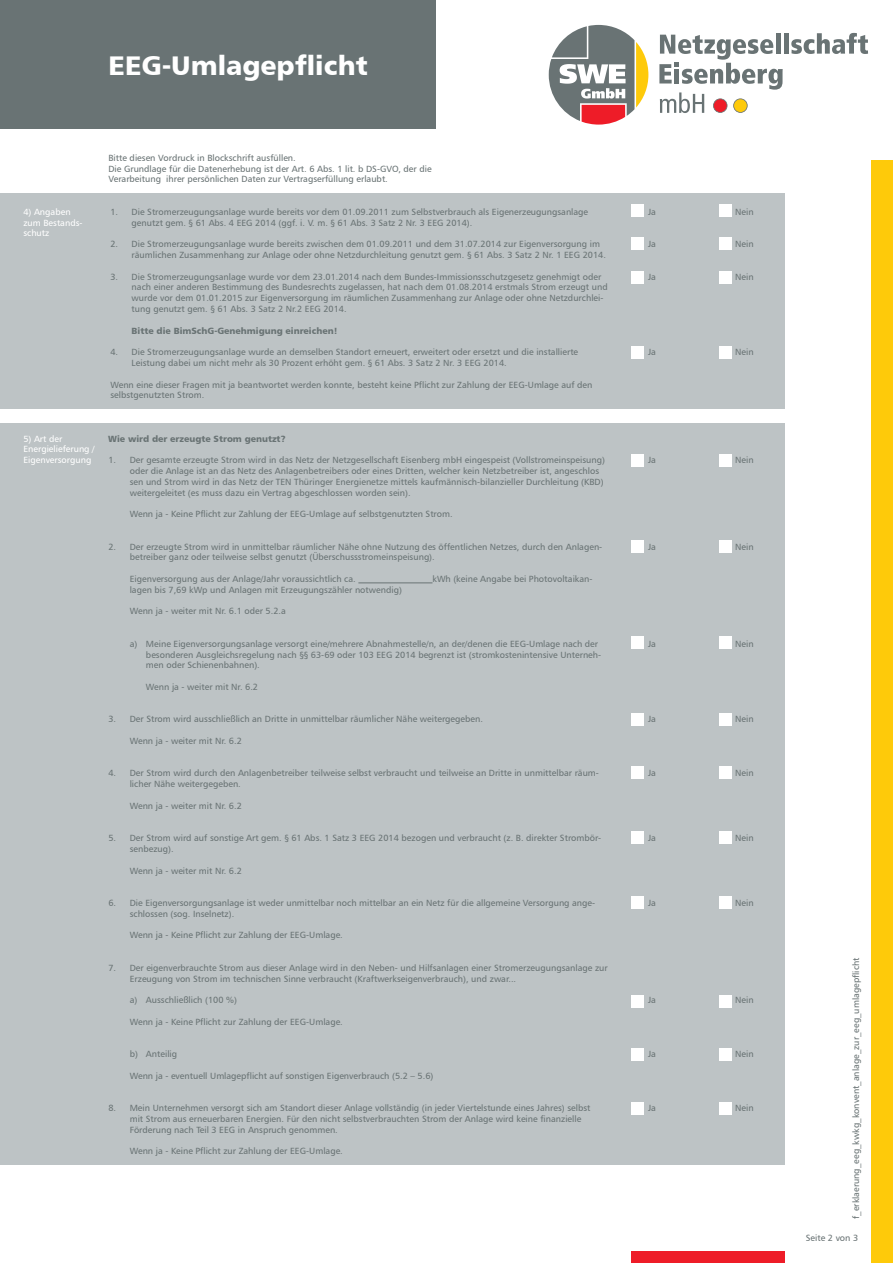
<style>
.page{position:relative;width:893px;height:1263px;background:#fff}
.page>*{position:absolute;margin:0;border:0;box-sizing:border-box;transform-origin:0 0}
.t1{font:27px "Humanist 777 BT Black B";color:#fff}
.t2{font:9px/10.8px "Humanist 777 BT Roman B";color:#697374}
.t3{font:9px "Humanist 777 BT Black B";color:#697374}
.t4{font:9px/10.8px "Humanist 777 BT Roman B";color:#fff}
</style>
<div class="page">
<svg style="left:549px;top:25px;width:99px;height:100px"></svg>
<div style="left:776px;top:33px;width:5px;height:21px;background:#697374"></div>
<div style="left:784px;top:33px;width:5px;height:21px;background:#697374"></div>
<svg style="left:791px;top:33px;width:77px;height:21px"></svg>
<svg style="left:659px;top:35px;width:124px;height:78px"></svg>
<div style="left:631px;top:1251px;width:153px;height:12px;background:#ee1c28"></div>
<div style="left:872px;top:160px;width:21px;height:1103px;background:#feca0a"></div>
<div style="left:0;top:0;width:436px;height:129px;background:#697374"></div>
<div style="left:0;top:193px;width:784px;height:216px;background:#bdc3c5"></div>
<div style="left:631px;top:204px;width:13px;height:13px;background:#fff"></div>
<div style="left:719px;top:204px;width:12px;height:13px;background:#fff"></div>
<div style="left:631px;top:238px;width:13px;height:12px;background:#fff"></div>
<div style="left:719px;top:238px;width:12px;height:12px;background:#fff"></div>
<div style="left:631px;top:271px;width:13px;height:12px;background:#fff"></div>
<div style="left:719px;top:271px;width:12px;height:12px;background:#fff"></div>
<div style="left:0;top:423px;width:784px;height:742px;background:#bdc3c5"></div>
<div style="left:631px;top:454px;width:13px;height:13px;background:#fff"></div>
<div style="left:719px;top:454px;width:12px;height:13px;background:#fff"></div>
<hr style="left:358px;top:583px;width:74px;height:1px;background:#697374">
<div style="left:631px;top:540px;width:13px;height:13px;background:#fff"></div>
<div style="left:719px;top:540px;width:12px;height:13px;background:#fff"></div>
<div style="left:631px;top:636px;width:13px;height:13px;background:#fff"></div>
<div style="left:719px;top:636px;width:12px;height:13px;background:#fff"></div>
<div style="left:631px;top:713px;width:13px;height:12px;background:#fff"></div>
<div style="left:719px;top:713px;width:12px;height:12px;background:#fff"></div>
<div style="left:631px;top:766px;width:13px;height:13px;background:#fff"></div>
<div style="left:719px;top:766px;width:12px;height:13px;background:#fff"></div>
<div style="left:631px;top:831px;width:13px;height:13px;background:#fff"></div>
<div style="left:719px;top:831px;width:12px;height:13px;background:#fff"></div>
<div style="left:631px;top:896px;width:13px;height:13px;background:#fff"></div>
<div style="left:719px;top:896px;width:12px;height:13px;background:#fff"></div>
<div style="left:631px;top:994px;width:13px;height:13px;background:#fff"></div>
<div style="left:719px;top:994px;width:12px;height:13px;background:#fff"></div>
<div style="left:631px;top:1048px;width:13px;height:13px;background:#fff"></div>
<div style="left:719px;top:1048px;width:12px;height:13px;background:#fff"></div>
<div style="left:631px;top:1102px;width:13px;height:13px;background:#fff"></div>
<div style="left:719px;top:1102px;width:12px;height:13px;background:#fff"></div>
<div style="left:631px;top:346px;width:13px;height:12px;background:#fff"></div>
<div style="left:719px;top:346px;width:12px;height:12px;background:#fff"></div>
<h1 class="t1" style="left:109px;top:48px;width:261px">EEG-Umlagepflicht</h1>
<p class="t2" style="left:108px;top:152px;width:325px">Bitte diesen Vordruck in Blockschrift ausfüllen.<br>Die Grundlage für die Datenerhebung ist der Art. 6 Abs. 1 lit. b DS-GVO, der die<br>Verarbeitung ihrer persönlichen Daten zur Vertragserfüllung erlaubt.</p>
<p class="t4" style="left:23px;top:206px;width:61px">4) Angaben zum Bestands&shy;schutz</p>
<p class="t2" style="left:132px;top:206px;width:458px;text-indent:-21px">1. Die Stromerzeugungsanlage wurde bereits vor dem 01.09.2011 zum Selbstverbrauch als Eigenerzeugungsanlage genutzt gem. § 61 Abs. 4 EEG 2014 (ggf. i. V. m. § 61 Abs. 3 Satz 2 Nr. 3 EEG 2014).</p>
<p class="t2" style="left:132px;top:238px;width:476px;text-indent:-21px">2. Die Stromerzeugungsanlage wurde bereits zwischen dem 01.09.2011 und dem 31.07.2014 zur Eigenversorgung im räumlichen Zusammenhang zur Anlage oder ohne Netzdurchleitung genutzt gem. § 61 Abs. 3 Satz 2 Nr. 1 EEG 2014.</p>
<p class="t2" style="left:132px;top:271px;width:478px;text-indent:-21px">3. Die Stromerzeugungsanlage wurde vor dem 23.01.2014 nach dem Bundes-Immissionsschutzgesetz genehmigt oder nach einer anderen Bestimmung des Bundesrechts zugelassen, hat nach dem 01.08.2014 erstmals Strom erzeugt und wurde vor dem 01.01.2015 zur Eigenversorgung im räumlichen Zusammenhang zur Anlage oder ohne Netzdurchlei&shy;tung genutzt gem. § 61 Abs. 3 Satz 2 Nr.2 EEG 2014.</p>
<p class="t3" style="left:132px;top:325px;width:207px">Bitte die BimSchG-Genehmigung einreichen!</p>
<p class="t2" style="left:132px;top:346px;width:448px;text-indent:-21px">4. Die Stromerzeugungsanlage wurde an demselben Standort erneuert, erweitert oder ersetzt und die installierte<br>Leistung dabei um nicht mehr als 30 Prozent erhöht gem. § 61 Abs. 3 Satz 2 Nr. 3 EEG 2014.</p>
<p class="t2" style="left:110px;top:379px;width:484px">Wenn eine dieser Fragen mit ja beantwortet werden konnte, besteht keine Pflicht zur Zahlung der EEG-Umlage auf den selbstgenutzten Strom.</p>
<p class="t2" style="left:648px;top:206px;width:9px">Ja</p>
<p class="t2" style="left:735px;top:206px;width:20px">Nein</p>
<p class="t2" style="left:648px;top:238px;width:9px">Ja</p>
<p class="t2" style="left:735px;top:238px;width:20px">Nein</p>
<p class="t2" style="left:648px;top:271px;width:9px">Ja</p>
<p class="t2" style="left:735px;top:271px;width:20px">Nein</p>
<p class="t2" style="left:648px;top:346px;width:9px">Ja</p>
<p class="t2" style="left:735px;top:346px;width:20px">Nein</p>
<p class="t4" style="left:23px;top:433px;width:73px">5) Art der<br>Energielieferung /<br>Eigenversorgung</p>
<p class="t3" style="left:108px;top:433px;width:179px">Wie wird der erzeugte Strom genutzt?</p>
<p class="t2" style="left:108px;top:454px;width:498px">1. Der gesamte erzeugte Strom wird in das Netz der Netzgesellschaft Eisenberg mbH eingespeist (Vollstromeinspeisung)</p>
<p class="t2" style="left:648px;top:454px;width:9px">Ja</p>
<p class="t2" style="left:735px;top:454px;width:20px">Nein</p>
<p class="t2" style="left:130px;top:465px;width:475px">oder die Anlage ist an das Netz des Anlagenbetreibers oder eines Dritten, welcher kein Netzbetreiber ist, angeschlos sen und Strom wird in das Netz der TEN Thüringer Energienetze mittels kaufmännisch-bilanzieller Durchleitung (KBD) weitergeleitet (es muss dazu ein Vertrag abgeschlossen worden sein).</p>
<p class="t2" style="left:130px;top:508px;width:324px">Wenn ja - Keine Pflicht zur Zahlung der EEG-Umlage auf selbstgenutzten Strom.</p>
<p class="t2" style="left:130px;top:541px;width:474px;text-indent:-21px">2. Der erzeugte Strom wird in unmittelbar räumlicher Nähe ohne Nutzung des öffentlichen Netzes, durch den Anlagen&shy;betreiber ganz oder teilweise selbst genutzt (Überschussstromeinspeisung).</p>
<p class="t2" style="left:130px;top:573px;width:228px">Eigenversorgung aus der Anlage/Jahr voraussichtlich ca.</p>
<p class="t2" style="left:432px;top:573px;width:162px">kWh (keine Angabe bei Photovoltaikan-</p>
<p class="t2" style="left:130px;top:584px;width:274px">lagen bis 7,69 kWp und Anlagen mit Erzeugungszähler notwendig)</p>
<p class="t2" style="left:130px;top:606px;width:158px">Wenn ja - weiter mit Nr. 6.1 oder 5.2.a</p>
<p class="t2" style="left:146px;top:638px;width:457px;text-indent:-16px">a) Meine Eigenversorgungsanlage versorgt eine/mehrere Abnahmestelle/n, an der/denen die EEG-Umlage nach der besonderen Ausgleichsregelung nach §§ 63-69 oder 103 EEG 2014 begrenzt ist (stromkostenintensive Unterneh&shy;men oder Schienenbahnen).</p>
<p class="t2" style="left:146px;top:681px;width:114px">Wenn ja - weiter mit Nr. 6.2</p>
<p class="t2" style="left:108px;top:714px;width:376px">3. Der Strom wird ausschließlich an Dritte in unmittelbar räumlicher Nähe weitergegeben.</p>
<p class="t2" style="left:130px;top:735px;width:114px">Wenn ja - weiter mit Nr. 6.2</p>
<p class="t2" style="left:130px;top:768px;width:471px;text-indent:-21px">4. Der Strom wird durch den Anlagenbetreiber teilweise selbst verbraucht und teilweise an Dritte in unmittelbar räum&shy;licher Nähe weitergegeben.</p>
<p class="t2" style="left:130px;top:800px;width:114px">Wenn ja - weiter mit Nr. 6.2</p>
<p class="t2" style="left:130px;top:832px;width:473px;text-indent:-21px">5. Der Strom wird auf sonstige Art gem. § 61 Abs. 1 Satz 3 EEG 2014 bezogen und verbraucht (z. B. direkter Strombör&shy;senbezug).</p>
<p class="t2" style="left:130px;top:865px;width:114px">Wenn ja - weiter mit Nr. 6.2</p>
<p class="t2" style="left:130px;top:897px;width:467px;text-indent:-21px">6. Die Eigenversorgungsanlage ist weder unmittelbar noch mittelbar an ein Netz für die allgemeine Versorgung ange&shy;schlossen (sog. Inselnetz).</p>
<p class="t2" style="left:130px;top:930px;width:215px">Wenn ja - Keine Pflicht zur Zahlung der EEG-Umlage.</p>
<p class="t2" style="left:130px;top:962px;width:480px;text-indent:-21px">7. Der eigenverbrauchte Strom aus dieser Anlage wird in den Neben- und Hilfsanlagen einer Stromerzeugungsanlage zur<br>Erzeugung von Strom im technischen Sinne verbraucht (Kraftwerkseigenverbrauch), und zwar...</p>
<p class="t2" style="left:130px;top:994px;width:109px">a) Ausschließlich (100 %)</p>
<p class="t2" style="left:130px;top:1016px;width:215px">Wenn ja - Keine Pflicht zur Zahlung der EEG-Umlage.</p>
<p class="t2" style="left:130px;top:1048px;width:49px">b) Anteilig</p>
<p class="t2" style="left:130px;top:1070px;width:305px">Wenn ja - eventuell Umlagepflicht auf sonstigen Eigenverbrauch (5.2 – 5.6)</p>
<p class="t2" style="left:130px;top:1102px;width:462px;text-indent:-21px">8. Mein Unternehmen versorgt sich am Standort dieser Anlage vollständig (in jeder Viertelstunde eines Jahres) selbst mit Strom aus erneuerbaren Energien. Für den nicht selbstverbrauchten Strom der Anlage wird keine finanzielle<br>Förderung nach Teil 3 EEG in Anspruch genommen.</p>
<p class="t2" style="left:130px;top:1146px;width:215px">Wenn ja - Keine Pflicht zur Zahlung der EEG-Umlage.</p>
<p class="t2" style="left:648px;top:541px;width:9px">Ja</p>
<p class="t2" style="left:735px;top:541px;width:20px">Nein</p>
<p class="t2" style="left:648px;top:638px;width:9px">Ja</p>
<p class="t2" style="left:735px;top:638px;width:20px">Nein</p>
<p class="t2" style="left:648px;top:714px;width:9px">Ja</p>
<p class="t2" style="left:735px;top:714px;width:20px">Nein</p>
<p class="t2" style="left:648px;top:768px;width:9px">Ja</p>
<p class="t2" style="left:735px;top:768px;width:20px">Nein</p>
<p class="t2" style="left:648px;top:832px;width:9px">Ja</p>
<p class="t2" style="left:735px;top:832px;width:20px">Nein</p>
<p class="t2" style="left:648px;top:897px;width:9px">Ja</p>
<p class="t2" style="left:735px;top:897px;width:20px">Nein</p>
<p class="t2" style="left:648px;top:994px;width:9px">Ja</p>
<p class="t2" style="left:735px;top:994px;width:20px">Nein</p>
<p class="t2" style="left:648px;top:1048px;width:9px">Ja</p>
<p class="t2" style="left:735px;top:1048px;width:20px">Nein</p>
<p class="t2" style="left:648px;top:1102px;width:9px">Ja</p>
<p class="t2" style="left:735px;top:1102px;width:20px">Nein</p>
<p class="t2" style="left:850px;top:1219px;width:263px;rotate:-90deg">f_erklaerung_eeg_kwkg_konvent_anlage_zur_eeg_umlagepflicht</p>
<p class="t2" style="left:806px;top:1232px;width:54px">Seite 2 von 3</p>
</div>
